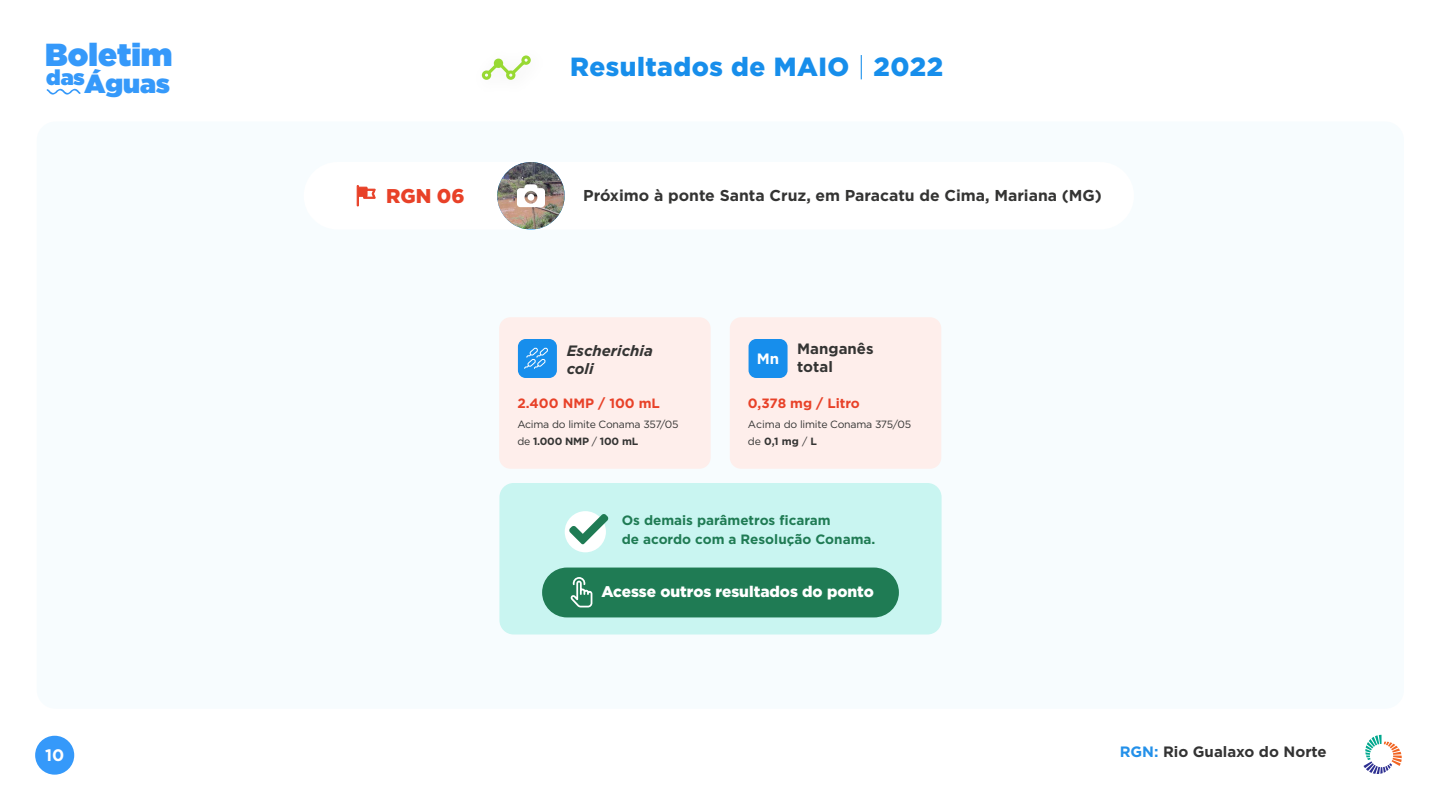
<style>
.page{position:relative;width:1440px;height:810px;background:#fff}
.page>*{position:absolute;margin:0;border:0;box-sizing:border-box;transform-origin:0 0}
.t1{font:900 31.88px "Gotham";color:#3599fa}
.t2{font:900 26.25px "Gotham";letter-spacing:.02em;color:#178eeb}
.t3{font:900 26.25px "Gotham";color:#3599fa}
.t4{font:900 21.45px "Gotham";color:#3599fa}
.t5{font:900 19.95px "Gotham";color:#e84128}
.t6{font:700 16.65px "Gotham";color:#fff}
.t7{font:700 15.75px "Gotham";color:#343433}
.t8{font:900 15.45px "Gotham";color:#fff}
.t9{font:700 15px "Gotham";color:#333}
.t10{font:italic 700 15px/18px "Gotham";color:#343433}
.t11{font:700 15px/18px "Gotham";color:#343433}
.t12{font:700 15px "Gotham";color:#fff}
.t13{font:700 13.5px/18.6px "Gotham";color:#1f7b54}
.t14{font:700 13.5px "Gotham";color:#e84128}
.t15{font:10.5px/16.4px "Gotham";letter-spacing:-.02em;color:#343433}
.s1{font-weight:300}
.s2{font-weight:700}
.s3{color:#2390e9}
</style>
<div class="page">
<div style="left:37px;top:122px;width:1367px;height:587px;background:#f7fcfe;border-radius:19px"></div>
<svg style="left:482px;top:55px;width:49px;height:25px"></svg>
<div style="left:35px;top:736px;width:39px;height:39px;background:#3599fa;border-radius:19px"></div>
<div style="left:499px;top:483px;width:443px;height:151px;background:#c9f5f1;border-radius:14px"></div>
<div style="left:542px;top:568px;width:357px;height:49px;background:#1f7b54;border-radius:25px"></div>
<svg style="left:570px;top:577px;width:22px;height:30px"></svg>
<div style="left:565px;top:511px;width:41px;height:41px;background:#fff;border-radius:50%"></div>
<svg style="left:569px;top:514px;width:40px;height:30px"></svg>
<div style="left:499px;top:317px;width:212px;height:152px;background:#feeeeb;border-radius:11px"></div>
<div style="left:518px;top:339px;width:39px;height:39px;background:#178eec;border-radius:8px"></div>
<svg style="left:524px;top:347px;width:24px;height:22px"></svg>
<div style="left:730px;top:317px;width:211px;height:152px;background:#feeeeb;border-radius:11px"></div>
<div style="left:749px;top:339px;width:39px;height:39px;background:#178eec;border-radius:8px"></div>
<div style="left:304px;top:162px;width:830px;height:68px;background:#fff;border-radius:34px"></div>
<svg style="left:357px;top:185px;width:19px;height:22px"></svg>
<img style="left:497px;top:162px;width:68px;height:67px">
<svg style="left:517px;top:184px;width:28px;height:23px"></svg>
<svg style="left:47px;top:89px;width:34px;height:6px"></svg>
<svg style="left:1364px;top:735px;width:38px;height:39px"></svg>
<h1 class="t1" style="left:45px;top:32px;width:129px">Boletim</h1>
<h2 class="t3" style="left:85px;top:65px;width:87px">Águas</h2>
<h3 class="t4" style="left:46px;top:62px;width:40px">das</h3>
<h2 class="t2" style="left:570px;top:52px;width:374px">Resultados de MAIO <span class="s1">|</span> 2022</h2>
<h3 class="t5" style="left:386px;top:184px;width:80px">RGN 06</h3>
<h3 class="t7" style="left:583px;top:185px;width:520px">Próximo à ponte Santa Cruz, em Paracatu de Cima, Mariana (MG)</h3>
<h3 class="t10" style="left:567px;top:342px;width:88px">Escherichia coli</h3>
<h3 class="t12" style="left:757px;top:349px;width:24px">Mn</h3>
<h3 class="t11" style="left:797px;top:340px;width:78px">Manganês total</h3>
<p class="t14" style="left:517px;top:394px;width:144px">2.400 NMP / 100 mL</p>
<p class="t14" style="left:748px;top:394px;width:113px">0,378 mg / Litro</p>
<p class="t15" style="left:517px;top:416px;width:163px">Acima do limite Conama 357/05 de <span class="s2">1.000 NMP</span> / <span class="s2">100 mL</span></p>
<p class="t15" style="left:748px;top:416px;width:165px">Acima do limite Conama 375/05 de <span class="s2">0,1 mg</span> / <span class="s2">L</span></p>
<p class="t13" style="left:622px;top:511px;width:255px">Os demais parâmetros ficaram<br>de acordo com a Resolução Conama.</p>
<h3 class="t8" style="left:601px;top:583px;width:274px">Acesse outros resultados do ponto</h3>
<h3 class="t6" style="left:45px;top:744px;width:21px">10</h3>
<h3 class="t9" style="left:1120px;top:742px;width:209px"><span class="s3">RGN:</span> Rio Gualaxo do Norte</h3>
</div>
